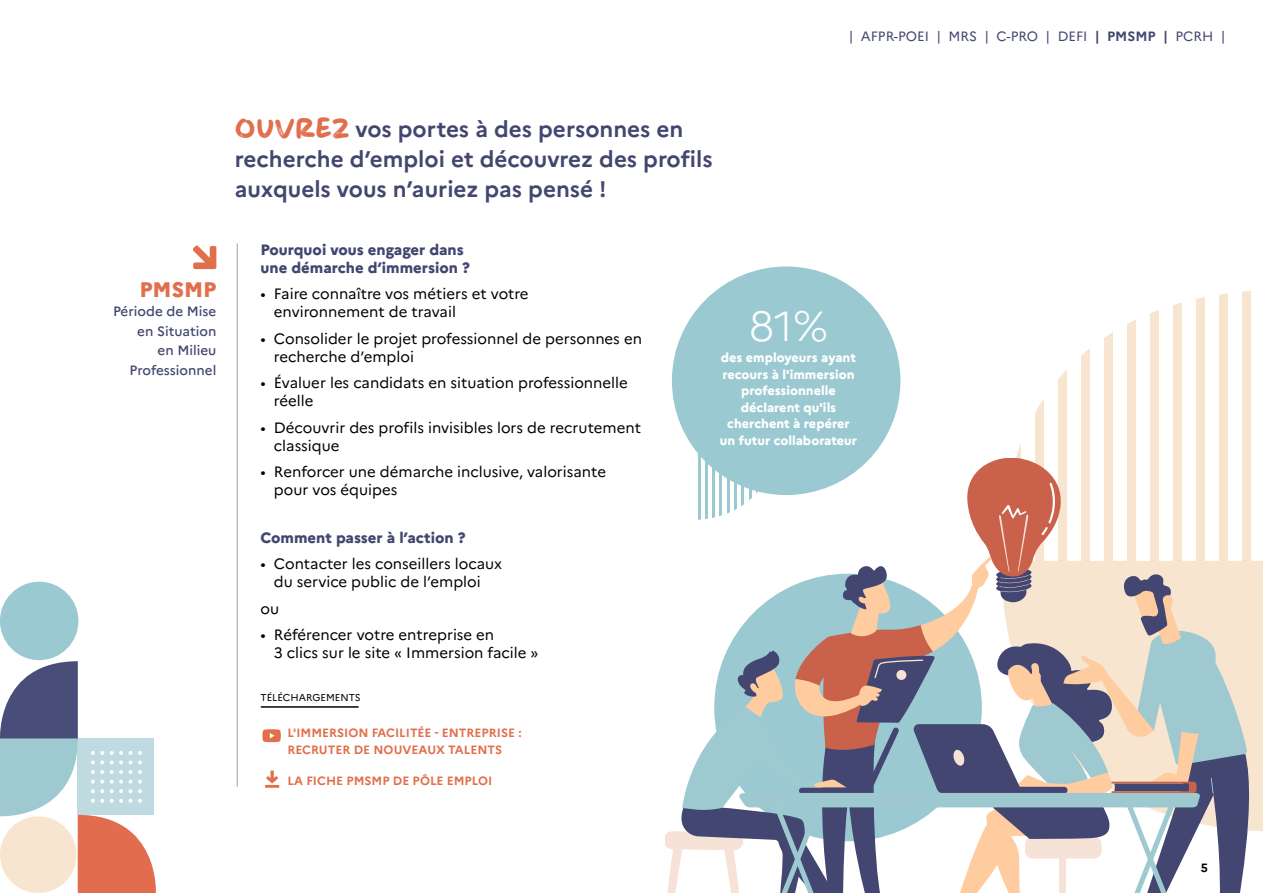
<style>
.page{position:relative;width:1263px;height:893px;background:#fff}
.page>*{position:absolute;margin:0;border:0;box-sizing:border-box;transform-origin:0 0}
.texte_courant{font:300 42px "Marianne";color:#fff}
.titre{font:700 22.5px/30px "Marianne";color:#434770}
.surtitre{font:800 21px "Marianne";color:#e16f4c}
.texte_courant-2{font:15px/18px "Marianne";color:#000}
.SOUS_TITRE_2{font:800 15px/18px "Marianne";color:#434770}
.titre_gauche{font:500 13.5px/19.5px "Marianne";color:#434770;text-align:right}
.t1{font:13.5px "Marianne";color:#434770}
.texte_courant-3{font:800 12.75px/16.5px "Marianne";color:#fff;text-align:center}
.renvois{font:700 12px/16.5px "Marianne";color:#e16f4c}
.t2{font:700 12px "Marianne";color:#000}
.texte_courant-4{font:9.9px "Marianne";color:#000}
.s1{font-family:"Black Jalkot";font-weight:400;font-size:27px;color:#e16f4c}
.s2{font-weight:700}
</style>
<div class="page">
<div style="left:1255px;top:561px;width:8px;height:270px;background:#f8e5cf"></div>
<svg style="left:1036px;top:399px;width:8px;height:59px"></svg>
<svg style="left:1059px;top:369px;width:8px;height:89px"></svg>
<svg style="left:1082px;top:348px;width:8px;height:110px"></svg>
<svg style="left:1105px;top:332px;width:8px;height:126px"></svg>
<svg style="left:1128px;top:320px;width:8px;height:138px"></svg>
<div style="left:1151px;top:291px;width:8px;height:270px;background:#f8e5cf"></div>
<div style="left:1174px;top:291px;width:8px;height:270px;background:#f8e5cf"></div>
<div style="left:1197px;top:291px;width:8px;height:270px;background:#f8e5cf"></div>
<div style="left:1220px;top:291px;width:8px;height:270px;background:#f8e5cf"></div>
<div style="left:1243px;top:291px;width:8px;height:270px;background:#f8e5cf"></div>
<div style="left:0;top:582px;width:78px;height:78px;background:#9bc9d1;border-radius:50%"></div>
<svg style="left:0;top:661px;width:156px;height:232px"></svg>
<svg style="left:193px;top:245px;width:23px;height:24px"></svg>
<hr style="left:698px;top:436px;width:2px;height:87px;background:#9bc9d1">
<div style="left:672px;top:266px;width:228px;height:229px;background:#9bc9d1;border-radius:50%"></div>
<hr style="left:261px;top:706px;width:98px;height:2px;background:#000">
<svg style="left:262px;top:729px;width:19px;height:13px"></svg>
<hr style="left:237px;top:243px;width:1px;height:544px;background:#9d9d9c">
<svg style="left:265px;top:770px;width:14px;height:18px"></svg>
<svg style="left:665px;top:458px;width:590px;height:435px"></svg>
<p class="titre" style="left:235px;top:114px;width:479px"><span class="s1">OUVREZ</span> vos portes à des personnes en recherche d’emploi et découvrez des profils auxquels vous n’auriez pas pensé !</p>
<p class="t1" style="left:849px;top:28px;width:378px">| AFPR-POEI | MRS | C-PRO | DEFI <span class="s2">| PMSMP |</span> PCRH |</p>
<p class="SOUS_TITRE_2" style="left:260px;top:240px;width:211px">Pourquoi vous engager dans une démarche d’immersion ?</p>
<p class="texte_courant-2" style="left:274px;top:285px;width:256px;text-indent:-13px">• Faire connaître vos métiers et votre environnement de travail</p>
<p class="texte_courant-2" style="left:274px;top:329px;width:370px;text-indent:-13px">• Consolider le projet professionnel de personnes en recherche d’emploi</p>
<p class="texte_courant-2" style="left:274px;top:374px;width:356px;text-indent:-13px">• Évaluer les candidats en situation professionnelle réelle</p>
<p class="texte_courant-2" style="left:274px;top:418px;width:369px;text-indent:-13px">• Découvrir des profils invisibles lors de recrutement classique</p>
<p class="texte_courant-2" style="left:274px;top:463px;width:334px;text-indent:-13px">• Renforcer une démarche inclusive, valorisante pour vos équipes</p>
<p class="SOUS_TITRE_2" style="left:260px;top:528px;width:207px">Comment passer à l’action ?</p>
<p class="texte_courant-2" style="left:260px;top:555px;width:243px;text-align:center">• Contacter les conseillers locaux du service public de l’emploi</p>
<p class="texte_courant-2" style="left:260px;top:599px;width:20px">ou</p>
<p class="texte_courant-2" style="left:274px;top:626px;width:266px;text-indent:-13px">• Référencer votre entreprise en<br>3 clics sur le site « Immersion facile »</p>
<p class="surtitre" style="left:139px;top:276px;width:78px">PMSMP</p>
<p class="titre_gauche" style="left:113px;top:302px;width:105px">Période de Mise en Situation<br>en Milieu<br>Professionnel</p>
<p class="texte_courant" style="left:749px;top:301px;width:80px">81%</p>
<p class="texte_courant-3" style="left:720px;top:349px;width:139px">des employeurs ayant recours à l'immersion professionnelle déclarent qu'ils cherchent à repérer un futur collaborateur</p>
<p class="texte_courant-4" style="left:260px;top:691px;width:102px">TÉLÉCHARGEMENTS</p>
<p class="renvois" style="left:287px;top:725px;width:236px">L'IMMERSION FACILITÉE - ENTREPRISE :<br>RECRUTER DE NOUVEAUX TALENTS</p>
<p class="renvois" style="left:287px;top:772px;width:206px">LA FICHE PMSMP DE PÔLE EMPLOI</p>
<p class="t2" style="left:1201px;top:860px;width:9px">5</p>
</div>
